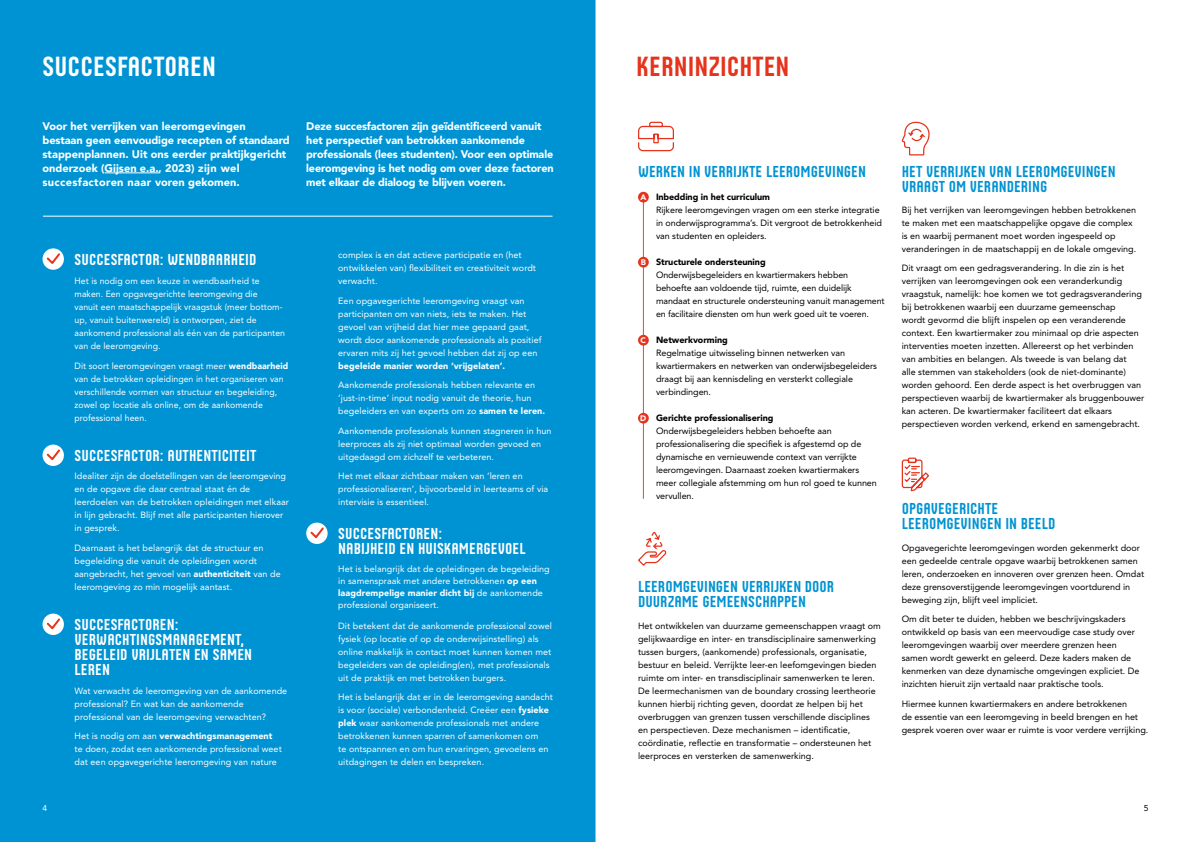
<style>
.page{position:relative;width:1191px;height:842px;background:#fff}
.page>*{position:absolute;margin:0;border:0;box-sizing:border-box;transform-origin:0 0}
.t1{font:28px "Husans";color:#fff}
.t2{font:28px "Husans";color:#e6331c}
.t3{font:16px/15px "Husans";color:#0093d3}
.t4{font:16px/15px "Husans";letter-spacing:.005em;color:#fff}
.t5{font:900 11px/14px "Avenir LT Std";letter-spacing:-.01em;color:#fff}
.t6{font:9px/13px "Avenir LT Std";letter-spacing:-.005em;color:#000}
.t7{font:9px/13px "Avenir LT Std";letter-spacing:.005em;color:#fff}
.t8{font:900 9px "Avenir LT Std";letter-spacing:.005em;color:#fff}
.t9{font:8.5px "Avenir LT Std";color:#fff}
.t10{font:8.5px "Avenir LT Std";color:#000}
.s1{font-weight:900}
.s2{font-weight:900;font-size:8px;color:#fff}
</style>
<div class="page">
<div style="left:0;top:0;width:595px;height:842px;background:#0093d3"></div>
<hr style="left:643px;top:197px;width:1px;height:302px;background:#e6331c">
<svg style="left:638px;top:121px;width:36px;height:31px"></svg>
<div style="left:638px;top:192px;width:11px;height:11px;background:#e6331c;border-radius:50%"></div>
<div style="left:638px;top:257px;width:11px;height:11px;background:#e6331c;border-radius:50%"></div>
<div style="left:638px;top:335px;width:11px;height:11px;background:#e6331c;border-radius:50%"></div>
<div style="left:638px;top:413px;width:11px;height:11px;background:#e6331c;border-radius:50%"></div>
<svg style="left:638px;top:531px;width:29px;height:35px"></svg>
<svg style="left:901px;top:121px;width:29px;height:35px"></svg>
<svg style="left:901px;top:457px;width:28px;height:35px"></svg>
<svg style="left:43px;top:248px;width:21px;height:22px"></svg>
<svg style="left:45px;top:251px;width:17px;height:15px"></svg>
<div style="left:43px;top:445px;width:21px;height:21px;background:#fff;border-radius:50%"></div>
<svg style="left:45px;top:448px;width:17px;height:14px"></svg>
<div style="left:43px;top:614px;width:21px;height:21px;background:#fff;border-radius:50%"></div>
<svg style="left:45px;top:617px;width:17px;height:14px"></svg>
<svg style="left:306px;top:523px;width:22px;height:21px"></svg>
<svg style="left:309px;top:526px;width:16px;height:14px"></svg>
<hr style="left:43px;top:216px;width:509px;height:1px;background:#fff">
<hr style="left:105px;top:173px;width:54px;height:1px;background:#fff">
<hr style="left:595px;top:0;width:1px;height:842px;background:#b3b2b2">
<h1 class="t1" style="left:43px;top:51px;width:175px">SUCCESFACTOREN</h1>
<h1 class="t2" style="left:636px;top:51px;width:155px">KERNINZICHTEN</h1>
<p class="t5" style="left:43px;top:119px;width:249px">Voor het verrijken van leeromgevingen<br>bestaan geen eenvoudige recepten of standaard stappenplannen. Uit ons eerder praktijkgericht onderzoek (Gijsen e.a., 2023) zijn wel succesfactoren naar voren gekomen.</p>
<p class="t5" style="left:306px;top:119px;width:249px">Deze succesfactoren zijn geïdentificeerd vanuit het perspectief van betrokken aankomende professionals (lees studenten). Voor een optimale leeromgeving is het nodig om over deze factoren met elkaar de dialoog te blijven voeren.</p>
<h2 class="t4" style="left:75px;top:252px;width:183px">SUCCESFACTOR: WENDBAARHEID</h2>
<p class="t7" style="left:75px;top:275px;width:212px">Het is nodig om een keuze in wendbaarheid te maken. Een opgavegerichte leeromgeving die<br>vanuit een maatschappelijk vraagstuk (meer bottom&shy;up, vanuit buitenwereld) is ontworpen, ziet de aankomend professional als één van de participanten van de leeromgeving.</p>
<p class="t7" style="left:75px;top:359px;width:215px">Dit soort leeromgevingen vraagt meer <span class="s1">wendbaarheid </span>van de betrokken opleidingen in het organiseren van verschillende vormen van structuur en begeleiding, zowel op locatie als online, om de aankomende professional heen.</p>
<h2 class="t4" style="left:75px;top:448px;width:183px">SUCCESFACTOR: AUTHENTICITEIT</h2>
<p class="t7" style="left:75px;top:470px;width:216px">Idealiter zijn de doelstellingen van de leeromgeving en de opgave die daar centraal staat én de leerdoelen van de betrokken opleidingen met elkaar in lijn gebracht. Blijf met alle participanten hierover in gesprek.</p>
<p class="t7" style="left:75px;top:541px;width:208px">Daarnaast is het belangrijk dat de structuur en begeleiding die vanuit de opleidingen wordt aangebracht, het gevoel van <span class="s1">authenticiteit</span> van de leeromgeving zo min mogelijk aantast.</p>
<h2 class="t4" style="left:75px;top:617px;width:179px">SUCCESFACTOREN:<br>VERWACHTINGSMANAGEMENT,<br>BEGELEID VRIJLATEN EN SAMEN<br>LEREN</h2>
<p class="t7" style="left:75px;top:684px;width:214px">Wat verwacht de leeromgeving van de aankomende professional? En wat kan de aankomende professional van de leeromgeving verwachten?</p>
<p class="t7" style="left:75px;top:730px;width:209px">Het is nodig om aan <span class="s1">verwachtingsmanagement </span>te doen, zodat een aankomende professional weet dat een opgavegerichte leeromgeving van nature</p>
<p class="t7" style="left:338px;top:249px;width:199px">complex is en dat actieve participatie en (het ontwikkelen van) flexibiliteit en creativiteit wordt verwacht.</p>
<p class="t7" style="left:338px;top:294px;width:205px">Een opgavegerichte leeromgeving vraagt van participanten om van niets, iets te maken. Het gevoel van vrijheid dat hier mee gepaard gaat, wordt door aankomende professionals als positief ervaren mits zij het gevoel hebben dat zij op een</p>
<p class="t8" style="left:338px;top:360px;width:168px">begeleide manier worden ‘vrijgelaten’.</p>
<p class="t7" style="left:338px;top:379px;width:208px">Aankomende professionals hebben relevante en ‘just-in-time’ input nodig vanuit de theorie, hun begeleiders en van experts om zo <span class="s1">samen te leren.</span></p>
<p class="t7" style="left:338px;top:424px;width:215px">Aankomende professionals kunnen stagneren in hun leerproces als zij niet optimaal worden gevoed en uitgedaagd om zichzelf te verbeteren.</p>
<p class="t7" style="left:338px;top:470px;width:211px">Het met elkaar zichtbaar maken van ‘leren en professionaliseren’, bijvoorbeeld in leerteams of via intervisie is essentieel.</p>
<h2 class="t4" style="left:338px;top:526px;width:189px">SUCCESFACTOREN:<br>NABIJHEID EN HUISKAMERGEVOEL</h2>
<p class="t7" style="left:338px;top:562px;width:213px;line-height:12px">Het is belangrijk dat de opleidingen de begeleiding in samenspraak met andere betrokkenen <span class="s1">op een laagdrempelige manier dicht bij</span> de aankomende professional organiseert.</p>
<p class="t7" style="left:338px;top:619px;width:215px">Dit betekent dat de aankomende professional zowel fysiek (op locatie of op de onderwijsinstelling) als online makkelijk in contact moet kunnen komen met begeleiders van de opleiding(en), met professionals uit de praktijk en met betrokken burgers.</p>
<p class="t7" style="left:338px;top:691px;width:216px">Het is belangrijk dat er in de leeromgeving aandacht is voor (sociale) verbondenheid. Creëer een <span class="s1">fysieke plek</span> waar aankomende professionals met andere betrokkenen kunnen sparren of samenkomen om<br>te ontspannen en om hun ervaringen, gevoelens en uitdagingen te delen en bespreken.</p>
<h2 class="t3" style="left:638px;top:164px;width:229px">WERKEN IN VERRIJKTE LEEROMGEVINGEN</h2>
<p class="t6" style="left:656px;top:190px;width:227px;text-indent:-16px"><span class="s2">A</span> <span class="s1">Inbedding in het curriculum<br></span>Rijkere leeromgevingen vragen om een sterke integratie in onderwijsprogramma’s. Dit vergroot de betrokkenheid van studenten en opleiders.</p>
<p class="t6" style="left:656px;top:255px;width:230px;text-indent:-15px"><span class="s2">B</span> <span class="s1">Structurele ondersteuning<br></span>Onderwijsbegeleiders en kwartiermakers hebben behoefte aan voldoende tijd, ruimte, een duidelijk mandaat en structurele ondersteuning vanuit management en facilitaire diensten om hun werk goed uit te voeren.</p>
<p class="t6" style="left:656px;top:333px;width:222px;text-indent:-15px"><span class="s2">C</span> <span class="s1">Netwerkvorming<br></span>Regelmatige uitwisseling binnen netwerken van kwartiermakers en netwerken van onderwijsbegeleiders draagt bij aan kennisdeling en versterkt collegiale verbindingen.</p>
<p class="t6" style="left:656px;top:411px;width:222px;text-indent:-16px"><span class="s2">D</span> <span class="s1">Gerichte professionalisering<br></span>Onderwijsbegeleiders hebben behoefte aan professionalisering die specifiek is afgestemd op de dynamische en vernieuwende context van verrijkte leeromgevingen. Daarnaast zoeken kwartiermakers meer collegiale afstemming om hun rol goed te kunnen vervullen.</p>
<h2 class="t3" style="left:638px;top:579px;width:198px">LEEROMGEVINGEN VERRIJKEN DOOR<br>DUURZAME GEMEENSCHAPPEN</h2>
<p class="t6" style="left:638px;top:619px;width:244px">Het ontwikkelen van duurzame gemeenschappen vraagt om gelijkwaardige en inter- en transdisciplinaire samenwerking tussen burgers, (aankomende) professionals, organisatie, bestuur en beleid. Verrijkte leer-en leefomgevingen bieden ruimte om inter- en transdisciplinair samenwerken te leren.<br>De leermechanismen van de boundary crossing leertheorie kunnen hierbij richting geven, doordat ze helpen bij het overbruggen van grenzen tussen verschillende disciplines en perspectieven. Deze mechanismen – identificatie, coördinatie, reflectie en transformatie – ondersteunen het leerproces en versterken de samenwerking.</p>
<h2 class="t3" style="left:901px;top:164px;width:215px">HET VERRIJKEN VAN LEEROMGEVINGEN<br>VRAAGT OM VERANDERING</h2>
<p class="t6" style="left:901px;top:203px;width:236px">Bij het verrijken van leeromgevingen hebben betrokkenen te maken met een maatschappelijke opgave die complex is en waarbij permanent moet worden ingespeeld op veranderingen in de maatschappij en de lokale omgeving.</p>
<p class="t6" style="left:901px;top:262px;width:244px">Dit vraagt om een gedragsverandering. In die zin is het verrijken van leeromgevingen ook een veranderkundig vraagstuk, namelijk: hoe komen we tot gedragsverandering bij betrokkenen waarbij een duurzame gemeenschap<br>wordt gevormd die blijft inspelen op een veranderende context. Een kwartiermaker zou minimaal op drie aspecten interventies moeten inzetten. Allereerst op het verbinden van ambities en belangen. Als tweede is van belang dat<br>alle stemmen van stakeholders (ook de niet-dominante) worden gehoord. Een derde aspect is het overbruggen van perspectieven waarbij de kwartiermaker als bruggenbouwer kan acteren. De kwartiermaker faciliteert dat elkaars perspectieven worden verkend, erkend en samengebracht.</p>
<h2 class="t3" style="left:901px;top:501px;width:155px">OPGAVEGERICHTE<br>LEEROMGEVINGEN IN BEELD</h2>
<p class="t6" style="left:901px;top:541px;width:244px">Opgavegerichte leeromgevingen worden gekenmerkt door een gedeelde centrale opgave waarbij betrokkenen samen leren, onderzoeken en innoveren over grenzen heen. Omdat deze grensoverstijgende leeromgevingen voortdurend in beweging zijn, blijft veel impliciet.</p>
<p class="t6" style="left:901px;top:613px;width:239px">Om dit beter te duiden, hebben we beschrijvingskaders ontwikkeld op basis van een meervoudige case study over leeromgevingen waarbij over meerdere grenzen heen samen wordt gewerkt en geleerd. Deze kaders maken de kenmerken van deze dynamische omgevingen expliciet. De inzichten hieruit zijn vertaald naar praktische tools.</p>
<p class="t6" style="left:901px;top:697px;width:248px">Hiermee kunnen kwartiermakers en andere betrokkenen<br>de essentie van een leeromgeving in beeld brengen en het gesprek voeren over waar er ruimte is voor verdere verrijking.</p>
<p class="t9" style="left:43px;top:803px;width:6px">4</p>
<p class="t10" style="left:1143px;top:803px;width:6px">5</p>
</div>
